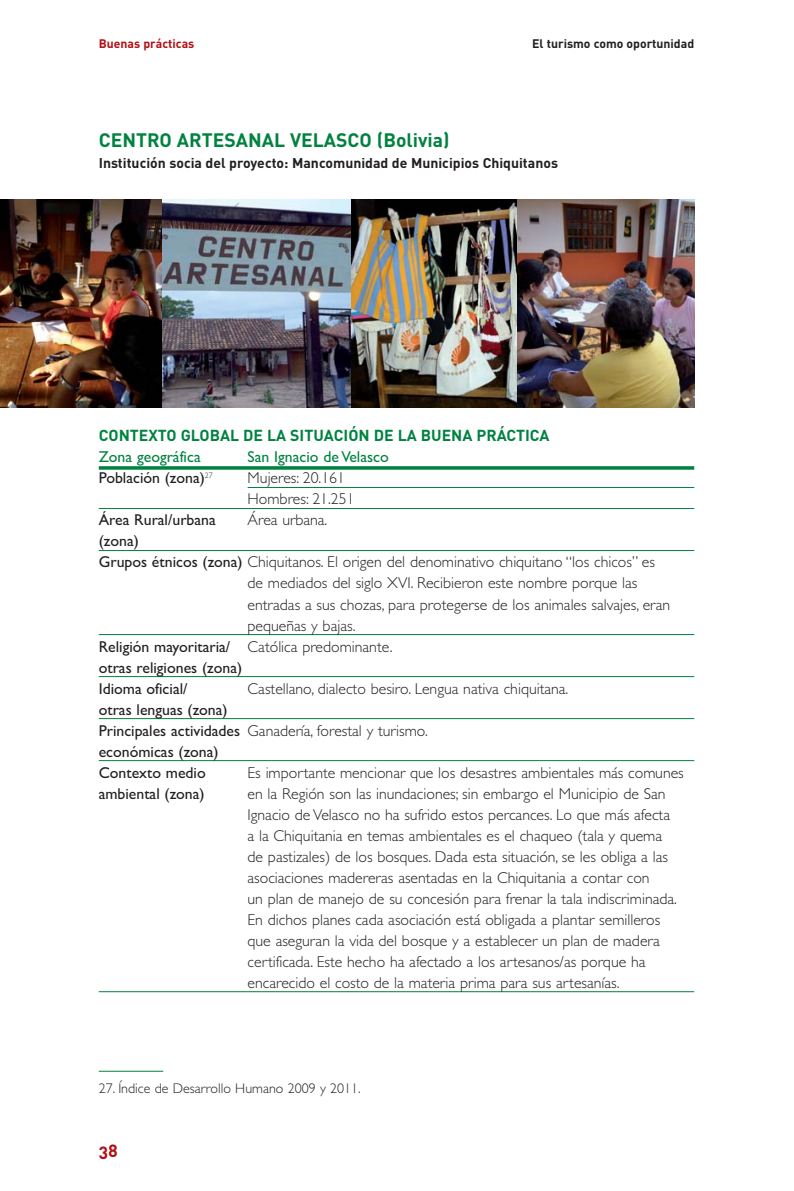
<style>
.page{position:relative;width:794px;height:1191px;background:#fff}
.page>*{position:absolute;margin:0;border:0;box-sizing:border-box;transform-origin:0 0}
.t1{font:700 19.25px "DIN";color:#008240}
.t2{font:17.5px "DIN Bold Alternate";color:#b01016}
.t3{font:300 15.75px/21px "Gill Sans";color:#231f20}
.t4{font:15.75px/21px "Gill Sans";color:#231f20}
.t5{font:700 15.75px "DIN";color:#008240}
.t6{font:15.75px "Gill Sans";color:#008240}
.t7{font:700 14px "DIN";color:#231f20}
.t8{font:300 14px "Gill Sans";color:#231f20}
.t9{font:700 12.25px "DIN";color:#231f20}
.t10{font:700 12.25px "DIN";color:#b01016}
.s1{font-weight:400}
.s2{font-weight:300}
</style>
<div class="page">
<svg style="left:99px;top:466px;width:595px;height:4px;background:#1f9157"></svg>
<hr style="left:248px;top:487px;width:446px;height:1px;background:#008240">
<hr style="left:99px;top:508px;width:595px;height:1px;background:#008240">
<hr style="left:99px;top:550px;width:595px;height:1px;background:#008240">
<hr style="left:99px;top:634px;width:595px;height:1px;background:#008240">
<hr style="left:99px;top:676px;width:595px;height:1px;background:#008240">
<hr style="left:99px;top:718px;width:595px;height:1px;background:#008240">
<hr style="left:99px;top:760px;width:595px;height:1px;background:#008240">
<hr style="left:99px;top:991px;width:595px;height:1px;background:#008240">
<img style="left:0;top:199px;width:162px;height:208px">
<img style="left:162px;top:199px;width:190px;height:208px">
<img style="left:352px;top:199px;width:166px;height:208px">
<img style="left:518px;top:199px;width:176px;height:208px">
<hr style="left:99px;top:1070px;width:64px;height:1px;background:#008240">
<p class="t10" style="left:99px;top:39px;width:97px">Buenas prácticas</p>
<p class="t9" style="left:532px;top:39px;width:163px">El turismo como oportunidad</p>
<p class="t1" style="left:99px;top:133px;width:352px">CENTRO ARTESANAL VELASCO (Bolivia)</p>
<p class="t7" style="left:99px;top:158px;width:461px">Institución socia del proyecto: Mancomunidad de Municipios Chiquitanos</p>
<p class="t5" style="left:99px;top:430px;width:452px">CONTEXTO GLOBAL DE LA SITUACIÓN DE LA BUENA PRÁCTICA</p>
<p class="t6" style="left:99px;top:452px;width:103px">Zona geográfica</p>
<p class="t6" style="left:248px;top:452px;width:143px">San Ignacio de Velasco</p>
<p class="t4" style="left:99px;top:469px;width:116px">Población (zona)<sup>27</sup></p>
<p class="t3" style="left:248px;top:469px;width:108px">Mujeres: 20.161<br>Hombres: 21.251</p>
<p class="t4" style="left:99px;top:511px;width:119px">Área Rural/urbana</p>
<p class="t3" style="left:248px;top:511px;width:81px">Área urbana.</p>
<p class="t4" style="left:99px;top:532px;width:42px">(zona)</p>
<p class="t3" style="left:99px;top:553px;width:557px"><span class="s1">Grupos étnicos (zona)</span> Chiquitanos. El origen del denominativo chiquitano “los chicos” es</p>
<p class="t3" style="left:247px;top:574px;width:391px">de mediados del siglo XVI. Recibieron este nombre porque las</p>
<p class="t3" style="left:247px;top:595px;width:424px">entradas a sus chozas, para protegerse de los animales salvajes, eran</p>
<p class="t3" style="left:247px;top:616px;width:109px">pequeñas y bajas.</p>
<p class="t3" style="left:99px;top:637px;width:295px"><span class="s1">Religión mayoritaria/</span> Católica predominante.</p>
<p class="t4" style="left:99px;top:658px;width:145px">otras religiones (zona)</p>
<p class="t4" style="left:99px;top:679px;width:90px">Idioma oficial/</p>
<p class="t3" style="left:248px;top:679px;width:322px">Castellano, dialecto besiro. Lengua nativa chiquitana.</p>
<p class="t4" style="left:99px;top:700px;width:331px">otras lenguas (zona)<br>Principales actividades <span class="s2">Ganadería, forestal y turismo. </span>económicas (zona)<br>Contexto medio</p>
<p class="t3" style="left:247px;top:763px;width:438px">Es importante mencionar que los desastres ambientales más comunes</p>
<p class="t4" style="left:99px;top:784px;width:107px">ambiental (zona)</p>
<p class="t3" style="left:247px;top:784px;width:431px">en la Región son las inundaciones; sin embargo el Municipio de San Ignacio de Velasco no ha sufrido estos percances. Lo que más afecta a la Chiquitania en temas ambientales es el chaqueo (tala y quema de pastizales) de los bosques. Dada esta situación, se les obliga a las asociaciones madereras asentadas en la Chiquitania a contar con<br>un plan de manejo de su concesión para frenar la tala indiscriminada.<br>En dichos planes cada asociación está obligada a plantar semilleros que aseguran la vida del bosque y a establecer un plan de madera certificada. Este hecho ha afectado a los artesanos/as porque ha encarecido el costo de la materia prima para sus artesanías.</p>
<p class="t8" style="left:99px;top:1083px;width:263px">27. Índice de Desarrollo Humano 2009 y 2011.</p>
<p class="t2" style="left:99px;top:1144px;width:21px">38</p>
</div>
